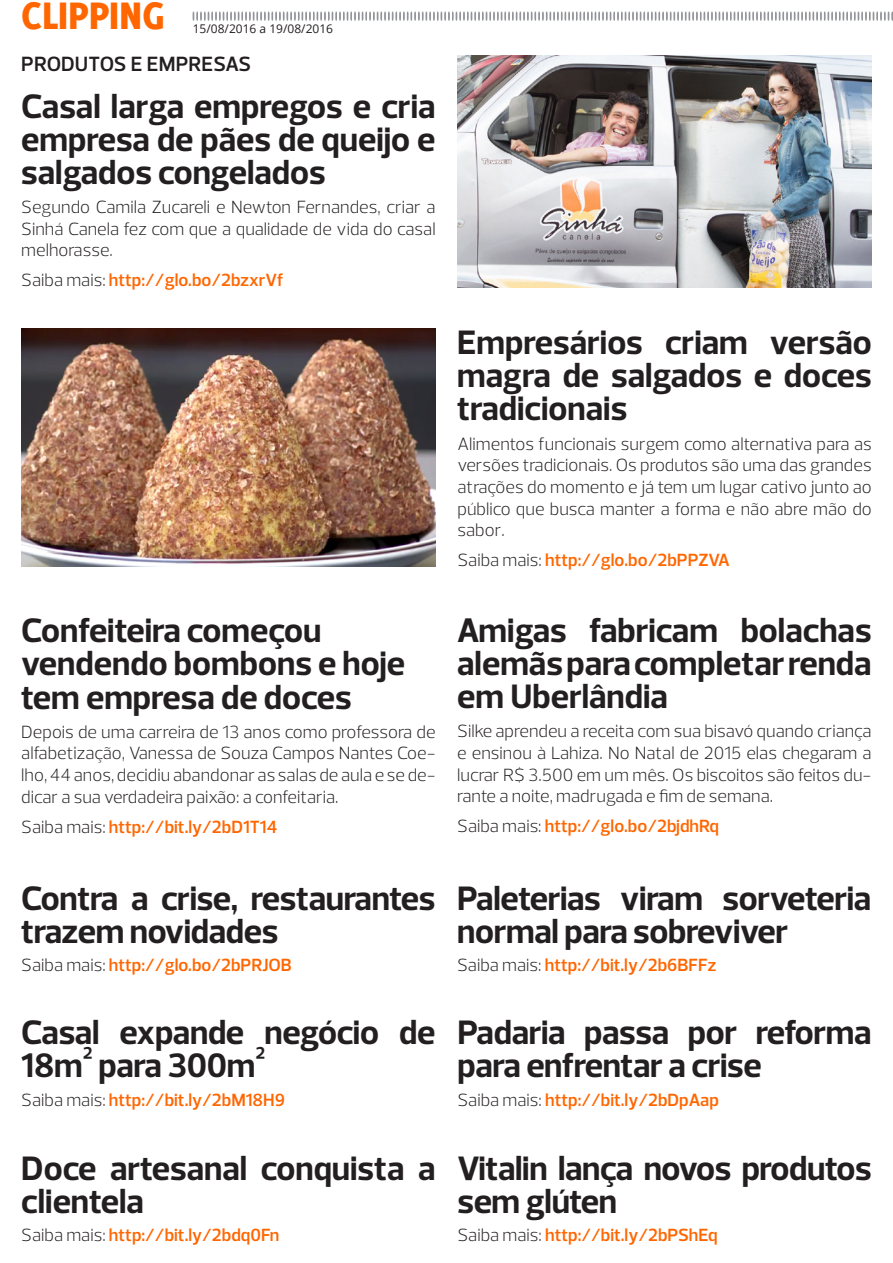
<style>
.page{position:relative;width:893px;height:1263px;background:#fff}
.page>*{position:absolute;margin:0;border:0;box-sizing:border-box;transform-origin:0 0}
.t1{font:800 42px "Delicious";color:#f60}
.t2{font:700 34.5px/33px "Prelo";letter-spacing:-.01em;color:#231f20}
.t3{font:600 21px "Prelo";letter-spacing:.005em;color:#231f20}
.t4{font:300 18px/21.6px "Prelo";color:#231f20;text-align:justify}
.t5{font:600 18px "Prelo";color:#f60}
.t6{font:12px "Open Sans";color:#231f20}
.s1{font-weight:300;color:#231f20}
</style>
<div class="page">
<svg style="left:193px;top:12px;width:700px;height:9px"></svg>
<img style="left:457px;top:55px;width:415px;height:233px">
<img style="left:21px;top:329px;width:415px;height:237px">
<h1 class="t1" style="left:21px;top:-9px;width:145px">CLIPPING</h1>
<p class="t6" style="left:193px;top:20px;width:142px">15/08/2016 a 19/08/2016</p>
<p class="t3" style="left:21px;top:51px;width:231px">PRODUTOS E EMPRESAS</p>
<p class="t2" style="left:21px;top:90px;width:416px;text-align:justify">Casal larga empregos e cria empresa de pães de queijo e salgados congelados</p>
<p class="t4" style="left:21px;top:196px;width:416px">Segundo Camila Zucareli e Newton Fernandes, criar a Sinhá Canela fez com que a qualidade de vida do casal melhorasse.</p>
<p class="t5" style="left:21px;top:269px;width:264px"><span class="s1">Saiba mais:</span> http://glo.bo/2bzxrVf</p>
<p class="t2" style="left:21px;top:615px;width:385px">Confeiteira começou vendendo bombons e hoje tem empresa de doces</p>
<p class="t4" style="left:21px;top:721px;width:416px">Depois de uma carreira de 13 anos como professora de alfabetização, Vanessa de Souza Campos Nantes Coe&shy;lho, 44 anos, decidiu abandonar as salas de aula e se de&shy;dicar a sua verdadeira paixão: a confeitaria.</p>
<p class="t5" style="left:21px;top:816px;width:258px"><span class="s1">Saiba mais:</span> http://bit.ly/2bD1T14</p>
<p class="t2" style="left:21px;top:882px;width:416px">Contra a crise, restaurantes trazem novidades</p>
<p class="t5" style="left:21px;top:954px;width:272px"><span class="s1">Saiba mais:</span> http://glo.bo/2bPRJOB</p>
<p class="t2" style="left:21px;top:1016px;width:416px">Casal expande negócio de<br>18m² para 300m²</p>
<p class="t5" style="left:21px;top:1088px;width:265px"><span class="s1">Saiba mais:</span> http://bit.ly/2bM18H9</p>
<p class="t2" style="left:21px;top:1152px;width:416px">Doce artesanal conquista a clientela</p>
<p class="t5" style="left:21px;top:1224px;width:260px"><span class="s1">Saiba mais:</span> http://bit.ly/2bdq0Fn</p>
<p class="t2" style="left:457px;top:327px;width:416px;text-align:justify">Empresários criam versão magra de salgados e doces tradicionais</p>
<p class="t4" style="left:457px;top:433px;width:416px">Alimentos funcionais surgem como alternativa para as versões tradicionais. Os produtos são uma das grandes atrações do momento e já tem um lugar cativo junto ao público que busca manter a forma e não abre mão do sabor.</p>
<p class="t5" style="left:457px;top:549px;width:274px"><span class="s1">Saiba mais:</span> http://glo.bo/2bPPZVA</p>
<p class="t2" style="left:457px;top:614px;width:416px;text-align:justify">Amigas fabricam bolachas alemãs para completar renda em Uberlândia</p>
<p class="t4" style="left:457px;top:721px;width:416px">Silke aprendeu a receita com sua bisavó quando criança e ensinou à Lahiza. No Natal de 2015 elas chegaram a lucrar R$ 3.500 em um mês. Os biscoitos são feitos du&shy;rante a noite, madrugada e fim de semana.</p>
<p class="t5" style="left:457px;top:815px;width:263px"><span class="s1">Saiba mais:</span> http://glo.bo/2bjdhRq</p>
<p class="t2" style="left:457px;top:882px;width:416px">Paleterias viram sorveteria normal para sobreviver</p>
<p class="t5" style="left:457px;top:954px;width:261px"><span class="s1">Saiba mais:</span> http://bit.ly/2b6BFFz</p>
<p class="t2" style="left:457px;top:1016px;width:416px">Padaria passa por reforma para enfrentar a crise</p>
<p class="t5" style="left:457px;top:1088px;width:263px"><span class="s1">Saiba mais:</span> http://bit.ly/2bDpAap</p>
<p class="t2" style="left:457px;top:1152px;width:416px">Vitalin lança novos produtos sem glúten</p>
<p class="t5" style="left:457px;top:1224px;width:262px"><span class="s1">Saiba mais:</span> http://bit.ly/2bPShEq</p>
</div>
